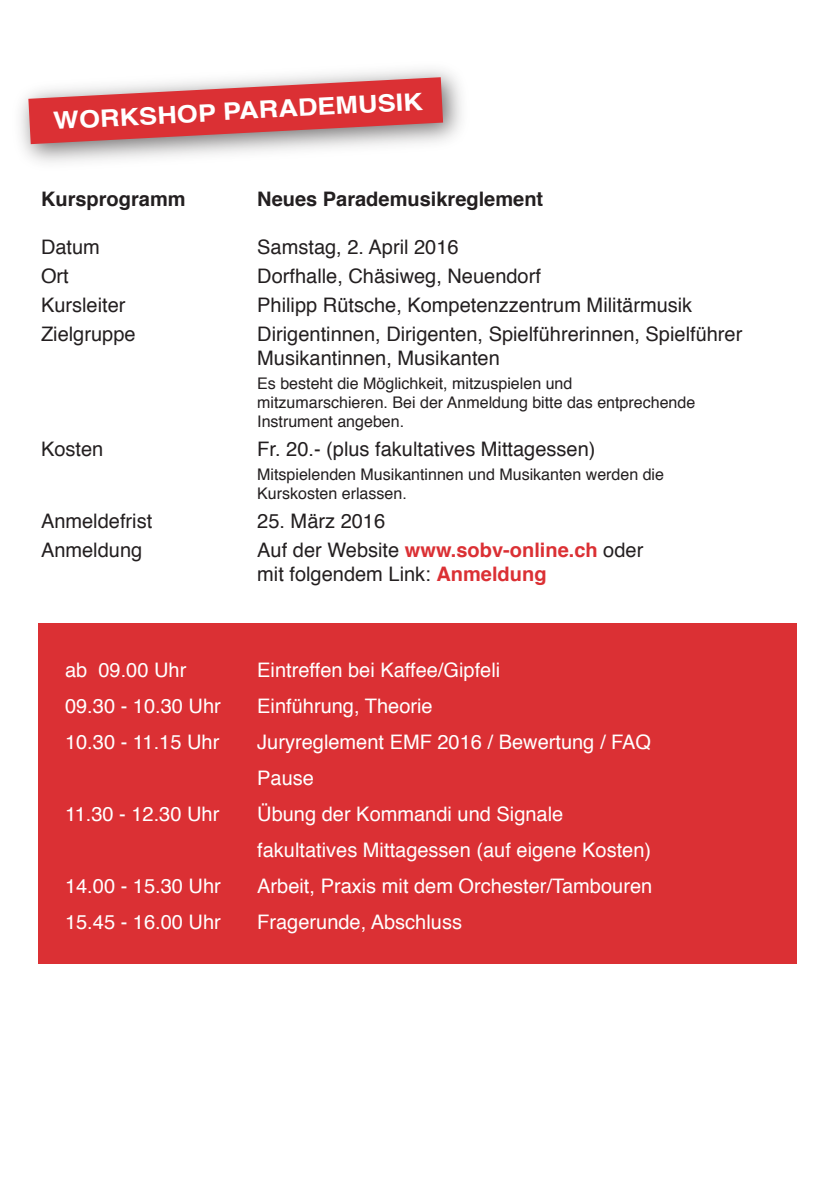
<style>
.page{position:relative;width:840px;height:1191px;background:#fff}
.page>*{position:absolute;margin:0;border:0;box-sizing:border-box;transform-origin:0 0}
.t1{font:700 24px "Helvetica";color:#fff;scale:1.13 1}
.t2{font:20px/24px "Helvetica";color:#231f20}
.t3{font:20px/36px "Helvetica";color:#fff}
.t4{font:700 20px "Helvetica";color:#231f20}
.t5{font:16px/19.2px "Helvetica";color:#231f20}
.s1{font-weight:700;color:#db3034}
</style>
<div class="page">
<div style="left:38px;top:624px;width:758px;height:340px;background:#db3034"></div>
<svg style="left:28px;top:77px;width:415px;height:67px;background:#d96568"></svg>
<p class="t1" style="left:52px;top:101px;width:329px;rotate:-3deg">WORKSHOP PARADEMUSIK</p>
<p class="t4" style="left:41px;top:183px;width:146px">Kursprogramm</p>
<p class="t4" style="left:257px;top:183px;width:287px">Neues Parademusikreglement</p>
<p class="t2" style="left:41px;top:236px;width:60px">Datum</p>
<p class="t2" style="left:257px;top:236px;width:203px">Samstag, 2. April 2016</p>
<p class="t2" style="left:41px;top:265px;width:29px">Ort</p>
<p class="t2" style="left:257px;top:265px;width:285px">Dorfhalle, Chäsiweg, Neuendorf</p>
<p class="t2" style="left:41px;top:294px;width:86px">Kursleiter</p>
<p class="t2" style="left:257px;top:294px;width:436px">Philipp Rütsche, Kompetenzzentrum Militärmusik</p>
<p class="t2" style="left:41px;top:322px;width:96px">Zielgruppe</p>
<p class="t2" style="left:257px;top:322px;width:486px">Dirigentinnen, Dirigenten, Spielführerinnen, Spielführer<br>Musikantinnen, Musikanten</p>
<p class="t5" style="left:257px;top:374px;width:439px">Es besteht die Möglichkeit, mitzuspielen und mitzumarschieren. Bei der Anmeldung bitte das entprechende<br>Instrument angeben.</p>
<p class="t2" style="left:41px;top:438px;width:64px">Kosten</p>
<p class="t2" style="left:257px;top:438px;width:339px">Fr. 20.- (plus fakultatives Mittagessen)</p>
<p class="t5" style="left:257px;top:465px;width:408px">Mitspielenden Musikantinnen und Musikanten werden die<br>Kurskosten erlassen.</p>
<p class="t2" style="left:41px;top:510px;width:113px">Anmeldefrist</p>
<p class="t2" style="left:257px;top:510px;width:129px">25. März 2016</p>
<p class="t2" style="left:41px;top:538px;width:103px">Anmeldung</p>
<p class="t2" style="left:257px;top:538px;width:387px">Auf der Website <span class="s1">www.sobv-online.ch</span> oder mit folgendem Link: <span class="s1">Anmeldung</span></p>
<p class="t3" style="left:65px;top:652px;width:123px">ab 09.00 Uhr</p>
<p class="t3" style="left:257px;top:652px;width:244px">Eintreffen bei Kaffee/Gipfeli</p>
<p class="t3" style="left:65px;top:688px;width:157px">09.30 - 10.30 Uhr</p>
<p class="t3" style="left:257px;top:688px;width:177px">Einführung, Theorie</p>
<p class="t3" style="left:65px;top:724px;width:156px">10.30 - 11.15 Uhr</p>
<p class="t3" style="left:257px;top:724px;width:395px">Juryreglement EMF 2016 / Bewertung / FAQ<br>Pause</p>
<p class="t3" style="left:65px;top:796px;width:156px">11.30 - 12.30 Uhr</p>
<p class="t3" style="left:257px;top:796px;width:395px">Übung der Kommandi und Signale fakultatives Mittagessen (auf eigene Kosten)</p>
<p class="t3" style="left:65px;top:868px;width:157px">14.00 - 15.30 Uhr</p>
<p class="t3" style="left:257px;top:868px;width:396px">Arbeit, Praxis mit dem Orchester/Tambouren</p>
<p class="t3" style="left:65px;top:904px;width:157px">15.45 - 16.00 Uhr</p>
<p class="t3" style="left:257px;top:904px;width:206px">Fragerunde, Abschluss</p>
</div>
